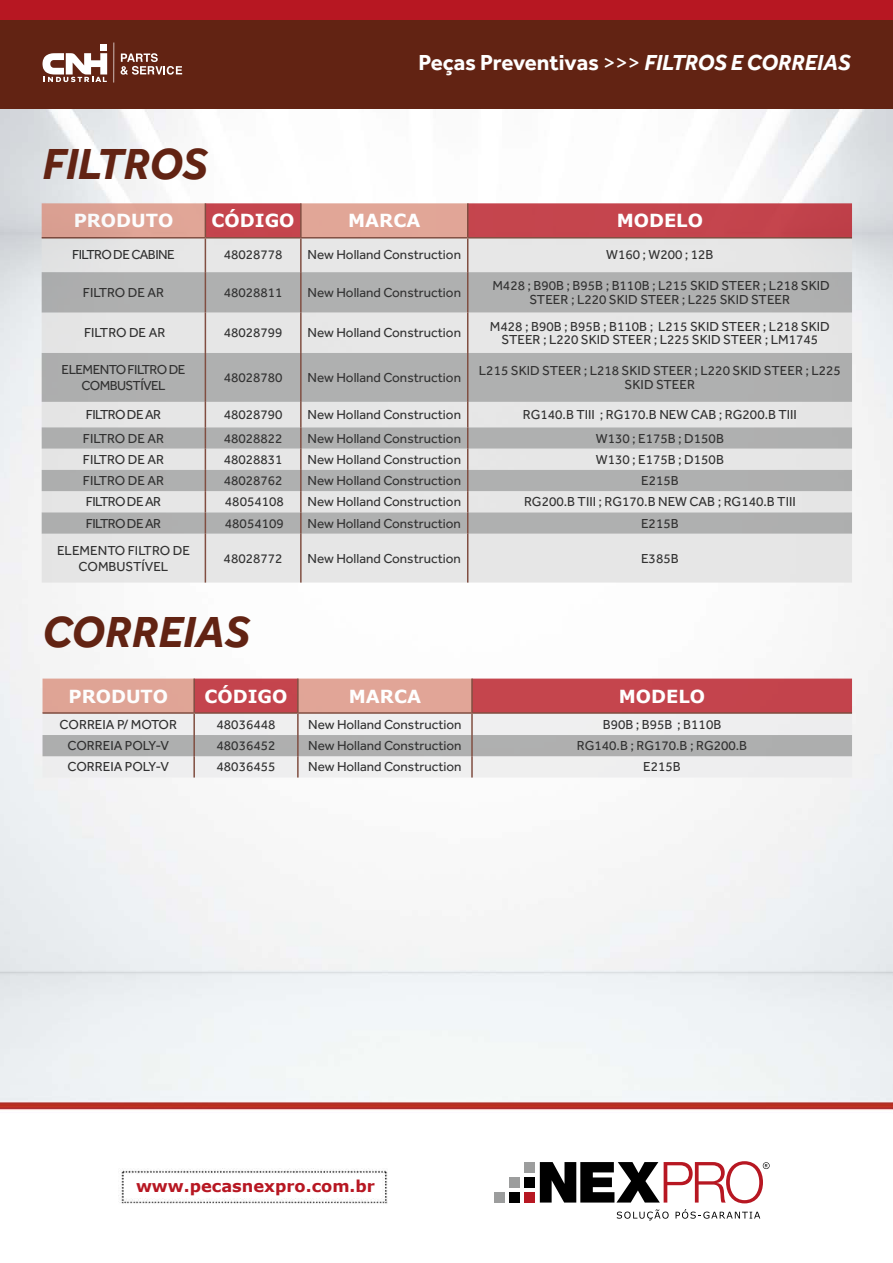
<style>
.page{position:relative;width:893px;height:1263px;background:#fff}
.page>*{position:absolute;margin:0;border:0;box-sizing:border-box;transform-origin:0 0}
.t1{font:italic 700 45px "Effra";color:#622313}
.t2{font:700 22.5px "Effra";color:#fff}
.t3{font:700 18px "Verdana";color:#fff}
.t4{font:700 16.2px "Verdana";color:#b71722}
.t5{font:13.5px/13.5px "Effra";color:#000;text-align:center}
.t6{font:13.5px/16.2px "Effra";letter-spacing:-.04em;color:#000;text-align:center}
.s1{font-weight:400}
.s2{font-style:italic}
</style>
<div class="page">
<img style="left:0;top:109px;width:893px;height:1112px">
<div style="left:0;top:20px;width:893px;height:89px;background:#622313"></div>
<svg style="left:42px;top:203px;width:810px;height:34px;background:#cf6c6b"></svg>
<div style="left:42px;top:238px;width:810px;height:345px;background:#e6e6e6"></div>
<svg style="left:42px;top:272px;width:810px;height:262px;background:#c5c6c6"></svg>
<hr style="left:205px;top:203px;width:1px;height:34px;background:#622313">
<hr style="left:300px;top:203px;width:2px;height:34px;background:#622313">
<hr style="left:467px;top:203px;width:1px;height:34px;background:#622313">
<hr style="left:42px;top:237px;width:163px;height:1px;background:#622313">
<hr style="left:205px;top:237px;width:96px;height:1px;background:#622313">
<hr style="left:205px;top:238px;width:1px;height:34px;background:#622313">
<hr style="left:301px;top:237px;width:167px;height:1px;background:#622313">
<hr style="left:468px;top:237px;width:384px;height:1px;background:#622313">
<hr style="left:467px;top:238px;width:1px;height:34px;background:#622313">
<hr style="left:205px;top:272px;width:1px;height:41px;background:#622313">
<hr style="left:300px;top:272px;width:2px;height:41px;background:#622313">
<hr style="left:467px;top:272px;width:1px;height:41px;background:#622313">
<hr style="left:205px;top:313px;width:1px;height:40px;background:#622313">
<hr style="left:300px;top:313px;width:2px;height:40px;background:#622313">
<hr style="left:467px;top:313px;width:1px;height:40px;background:#622313">
<hr style="left:205px;top:353px;width:1px;height:49px;background:#622313">
<hr style="left:300px;top:353px;width:2px;height:49px;background:#622313">
<hr style="left:467px;top:353px;width:1px;height:49px;background:#622313">
<hr style="left:300px;top:402px;width:2px;height:25px;background:#622313">
<hr style="left:300px;top:427px;width:2px;height:22px;background:#622313">
<hr style="left:300px;top:449px;width:2px;height:21px;background:#622313">
<hr style="left:300px;top:470px;width:2px;height:21px;background:#622313">
<hr style="left:300px;top:491px;width:2px;height:21px;background:#622313">
<svg style="left:205px;top:402px;width:1px;height:132px"></svg>
<hr style="left:300px;top:512px;width:2px;height:22px;background:#622313">
<svg style="left:467px;top:402px;width:1px;height:132px"></svg>
<hr style="left:205px;top:534px;width:1px;height:49px;background:#622313">
<hr style="left:300px;top:534px;width:2px;height:49px;background:#622313">
<hr style="left:467px;top:534px;width:1px;height:49px;background:#622313">
<hr style="left:300px;top:238px;width:2px;height:34px;background:#622313">
<svg style="left:43px;top:678px;width:809px;height:34px;background:#d06d6c"></svg>
<div style="left:43px;top:714px;width:809px;height:63px;background:#eeeeef"></div>
<div style="left:43px;top:735px;width:809px;height:21px;background:#aeafaf"></div>
<hr style="left:193px;top:678px;width:2px;height:34px;background:#622313">
<hr style="left:297px;top:678px;width:2px;height:34px;background:#622313">
<hr style="left:471px;top:678px;width:2px;height:34px;background:#622313">
<hr style="left:43px;top:712px;width:151px;height:2px;background:#622313">
<hr style="left:194px;top:712px;width:104px;height:2px;background:#622313">
<hr style="left:193px;top:714px;width:2px;height:21px;background:#622313">
<hr style="left:298px;top:712px;width:174px;height:2px;background:#622313">
<hr style="left:297px;top:714px;width:2px;height:21px;background:#622313">
<hr style="left:472px;top:712px;width:380px;height:2px;background:#622313">
<hr style="left:471px;top:714px;width:2px;height:21px;background:#622313">
<hr style="left:193px;top:735px;width:2px;height:21px;background:#622313">
<hr style="left:297px;top:735px;width:2px;height:21px;background:#622313">
<hr style="left:471px;top:735px;width:2px;height:21px;background:#622313">
<hr style="left:193px;top:756px;width:2px;height:21px;background:#622313">
<hr style="left:297px;top:756px;width:2px;height:21px;background:#622313">
<hr style="left:471px;top:756px;width:2px;height:21px;background:#622313">
<div style="left:0;top:0;width:893px;height:20px;background:#b71722"></div>
<svg style="left:121px;top:53px;width:61px;height:22px"></svg>
<hr style="left:113px;top:43px;width:1px;height:40px;background:#fff">
<div style="left:100px;top:45px;width:7px;height:6px;background:#fff"></div>
<svg style="left:43px;top:53px;width:64px;height:29px"></svg>
<div style="left:494px;top:1192px;width:10px;height:10px;background:#9c9d9d"></div>
<div style="left:525px;top:1192px;width:10px;height:10px;background:#b71722"></div>
<div style="left:509px;top:1192px;width:10px;height:10px;background:#000"></div>
<div style="left:525px;top:1177px;width:10px;height:10px;background:#000"></div>
<div style="left:525px;top:1162px;width:10px;height:10px;background:#9c9d9d"></div>
<div style="left:509px;top:1177px;width:10px;height:10px;background:#9c9d9d"></div>
<svg style="left:540px;top:1161px;width:230px;height:42px"></svg>
<svg style="left:617px;top:1209px;width:52px;height:11px"></svg>
<svg style="left:676px;top:1209px;width:84px;height:10px"></svg>
<h1 class="t1" style="left:42px;top:136px;width:167px">FILTROS</h1>
<h2 class="t2" style="left:418px;top:49px;width:434px">Peças Preventivas <span class="s1">&gt;&gt;&gt;</span> <span class="s2">FILTROS E CORREIAS</span></h2>
<h3 class="t3" style="left:74px;top:208px;width:101px">PRODUTO</h3>
<h3 class="t3" style="left:212px;top:208px;width:84px">CÓDIGO</h3>
<h3 class="t3" style="left:348px;top:208px;width:74px">MARCA</h3>
<h3 class="t3" style="left:617px;top:208px;width:88px">MODELO</h3>
<p class="t6" style="left:72px;top:247px;width:104px">FILTRO DE CABINE</p>
<p class="t5" style="left:224px;top:248px;width:60px">48028778</p>
<p class="t5" style="left:308px;top:248px;width:155px">New Holland Construction</p>
<p class="t5" style="left:606px;top:248px;width:109px">W160 ; W200 ; 12B</p>
<p class="t5" style="left:83px;top:285px;width:83px">FILTRO DE AR</p>
<p class="t5" style="left:224px;top:285px;width:60px">48028811</p>
<p class="t5" style="left:308px;top:285px;width:155px">New Holland Construction</p>
<p class="t5" style="left:492px;top:279px;width:339px">M428 ; B90B ; B95B ; B110B ; L215 SKID STEER ; L218 SKID<br>STEER ; L220 SKID STEER ; L225 SKID STEER</p>
<p class="t5" style="left:84px;top:326px;width:83px">FILTRO DE AR</p>
<p class="t5" style="left:224px;top:326px;width:60px">48028799</p>
<p class="t5" style="left:308px;top:326px;width:155px">New Holland Construction</p>
<p class="t5" style="left:490px;top:319px;width:341px">M428 ; B90B ; B95B ; B110B ; L215 SKID STEER ; L218 SKID<br>STEER ; L220 SKID STEER ; L225 SKID STEER ; LM1745</p>
<p class="t6" style="left:62px;top:361px;width:125px">ELEMENTO FILTRO DE<br>COMBUSTÍVEL</p>
<p class="t5" style="left:224px;top:370px;width:60px">48028780</p>
<p class="t5" style="left:308px;top:370px;width:155px">New Holland Construction</p>
<p class="t5" style="left:479px;top:364px;width:363px">L215 SKID STEER ; L218 SKID STEER ; L220 SKID STEER ; L225<br>SKID STEER</p>
<p class="t6" style="left:86px;top:406px;width:77px">FILTRO DE AR</p>
<p class="t5" style="left:224px;top:408px;width:60px">48028790</p>
<p class="t5" style="left:308px;top:408px;width:155px">New Holland Construction</p>
<p class="t5" style="left:523px;top:408px;width:276px">RG140.B TIII ; RG170.B NEW CAB ; RG200.B TIII</p>
<p class="t5" style="left:83px;top:431px;width:83px">FILTRO DE AR</p>
<p class="t5" style="left:224px;top:431px;width:60px">48028822</p>
<p class="t5" style="left:308px;top:431px;width:155px">New Holland Construction</p>
<p class="t5" style="left:596px;top:431px;width:130px">W130 ; E175B ; D150B</p>
<p class="t5" style="left:83px;top:452px;width:83px">FILTRO DE AR</p>
<p class="t5" style="left:224px;top:452px;width:60px">48028831</p>
<p class="t5" style="left:308px;top:452px;width:155px">New Holland Construction</p>
<p class="t5" style="left:596px;top:452px;width:130px">W130 ; E175B ; D150B</p>
<p class="t5" style="left:83px;top:474px;width:83px">FILTRO DE AR</p>
<p class="t5" style="left:224px;top:474px;width:60px">48028762</p>
<p class="t5" style="left:308px;top:474px;width:155px">New Holland Construction</p>
<p class="t5" style="left:641px;top:474px;width:39px">E215B</p>
<p class="t6" style="left:86px;top:493px;width:77px">FILTRO DE AR</p>
<p class="t5" style="left:225px;top:495px;width:60px">48054108</p>
<p class="t5" style="left:308px;top:495px;width:155px">New Holland Construction</p>
<p class="t5" style="left:524px;top:495px;width:273px">RG200.B TIII ; RG170.B NEW CAB ; RG140.B TIII</p>
<p class="t6" style="left:86px;top:515px;width:77px">FILTRO DE AR</p>
<p class="t5" style="left:225px;top:516px;width:60px">48054109</p>
<p class="t5" style="left:308px;top:516px;width:155px">New Holland Construction</p>
<p class="t5" style="left:641px;top:516px;width:39px">E215B</p>
<p class="t5" style="left:57px;top:542px;width:134px;line-height:16.2px">ELEMENTO FILTRO DE<br>COMBUSTÍVEL</p>
<p class="t5" style="left:224px;top:551px;width:60px">48028772</p>
<p class="t5" style="left:308px;top:551px;width:155px">New Holland Construction</p>
<p class="t5" style="left:641px;top:551px;width:39px">E385B</p>
<h1 class="t1" style="left:42px;top:604px;width:210px">CORREIAS</h1>
<h3 class="t3" style="left:68px;top:683px;width:101px">PRODUTO</h3>
<h3 class="t3" style="left:205px;top:683px;width:84px">CÓDIGO</h3>
<h3 class="t3" style="left:349px;top:683px;width:74px">MARCA</h3>
<h3 class="t3" style="left:619px;top:683px;width:88px">MODELO</h3>
<p class="t5" style="left:60px;top:717px;width:119px">CORREIA P/ MOTOR</p>
<p class="t5" style="left:217px;top:717px;width:60px">48036448</p>
<p class="t5" style="left:308px;top:717px;width:155px">New Holland Construction</p>
<p class="t5" style="left:603px;top:717px;width:120px">B90B ; B95B ; B110B</p>
<p class="t5" style="left:68px;top:739px;width:103px">CORREIA POLY-V</p>
<p class="t5" style="left:217px;top:739px;width:60px">48036452</p>
<p class="t5" style="left:308px;top:739px;width:155px">New Holland Construction</p>
<p class="t5" style="left:577px;top:739px;width:172px">RG140.B ; RG170.B ; RG200.B</p>
<p class="t5" style="left:68px;top:760px;width:103px">CORREIA POLY-V</p>
<p class="t5" style="left:217px;top:760px;width:60px">48036455</p>
<p class="t5" style="left:308px;top:760px;width:155px">New Holland Construction</p>
<p class="t5" style="left:643px;top:760px;width:39px">E215B</p>
<p class="t4" style="left:136px;top:1174px;width:240px">www.pecasnexpro.com.br</p>
</div>
